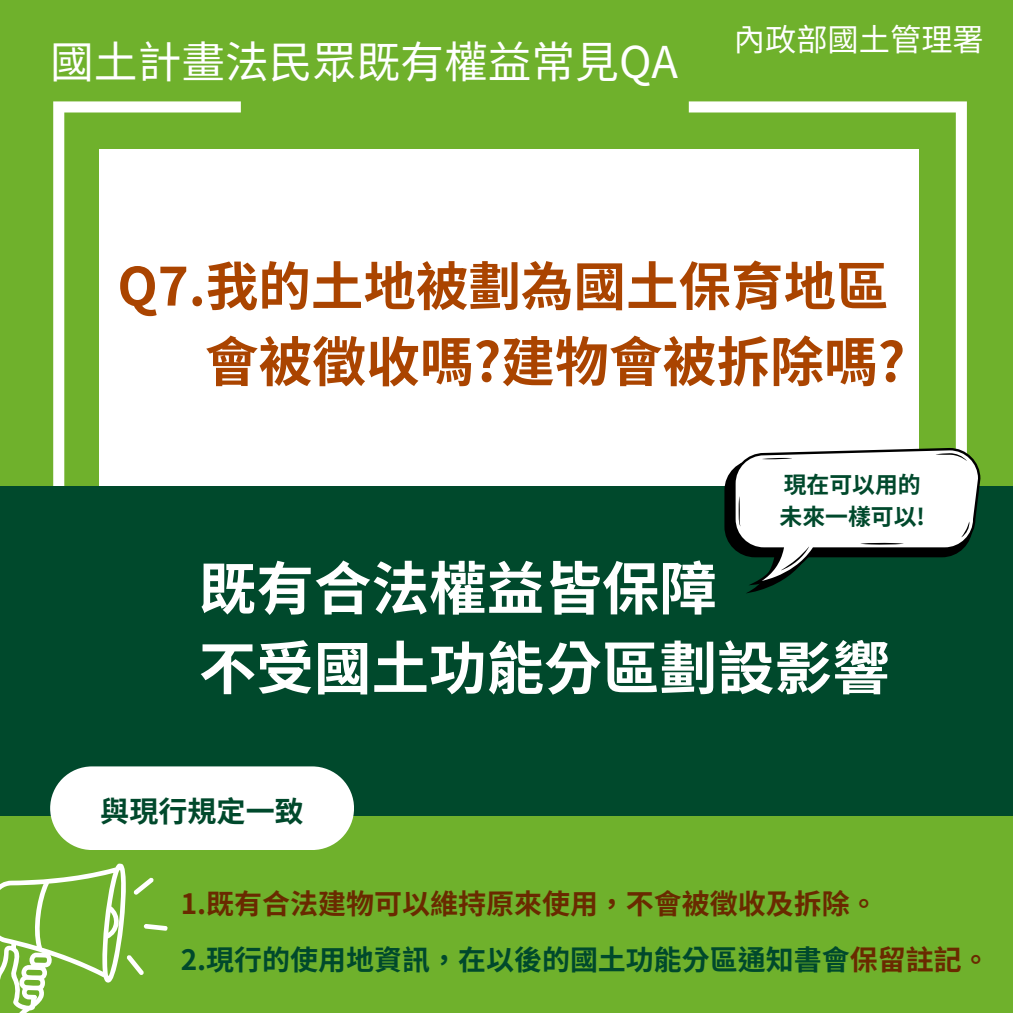
<style>
.page{position:relative;width:1013px;height:1013px;background:#fff}
.page>*{position:absolute;margin:0;border:0;box-sizing:border-box;transform-origin:0 0}
.t1{font:700 57.62px/79.8px "Noto Sans TC";color:#fff}
.t2{font:700 53.75px "Noto Sans TC";color:#a40}
.t3{font:700 52.5px "Noto Sans TC";color:#a40}
.t4{font:43.75px "Noto Sans TC";color:#fff}
.t5{font:31.25px "Noto Sans TC";color:#fff}
.t6{font:700 29.12px "Noto Sans TC";color:#00492c}
.t7{font:700 28px/55.2px "Noto Sans TC";color:#692a00}
.t8{font:700 22.88px "Noto Sans TC";color:#00492c}
.s1{color:#00492c}
</style>
<div class="page">
<div style="left:0;top:0;width:1012px;height:1012px;background:#6fb12c"></div>
<svg style="left:53px;top:101px;width:188px;height:385px"></svg>
<svg style="left:688px;top:101px;width:278px;height:347px"></svg>
<div style="left:99px;top:149px;width:820px;height:410px;background:#fff"></div>
<div style="left:0;top:486px;width:1012px;height:330px;background:#00492c"></div>
<svg style="left:724px;top:448px;width:256px;height:145px"></svg>
<svg style="left:0;top:766px;width:354px;height:246px"></svg>
<h3 class="t4" style="left:50px;top:27px;width:629px">國土計畫法民眾既有權益常見QA</h3>
<p class="t5" style="left:733px;top:15px;width:251px">內政部國土管理署</p>
<p class="t3" style="left:117px;top:245px;width:772px">Q7.我的土地被劃為國土保育地區</p>
<p class="t2" style="left:205px;top:319px;width:702px">會被徵收嗎?建物會被拆除嗎?</p>
<p class="t8" style="left:783px;top:467px;width:139px">現在可以用的</p>
<h1 class="t8" style="left:779px;top:499px;width:147px">未來一樣可以!</h1>
<p class="t1" style="left:199px;top:544px;width:692px">既有合法權益皆保障<br>不受國土功能分區劃設影響</p>
<h2 class="t6" style="left:100px;top:788px;width:205px">與現行規定一致</h2>
<h5 class="t7" style="left:181px;top:874px;width:810px">1.既有合法建物可以維持原來使用，不會被徵收及拆除。<br><span class="s1">2.現行的使用地資訊，在以後的國土功能分區通知書會</span>保留註記。</h5>
</div>
